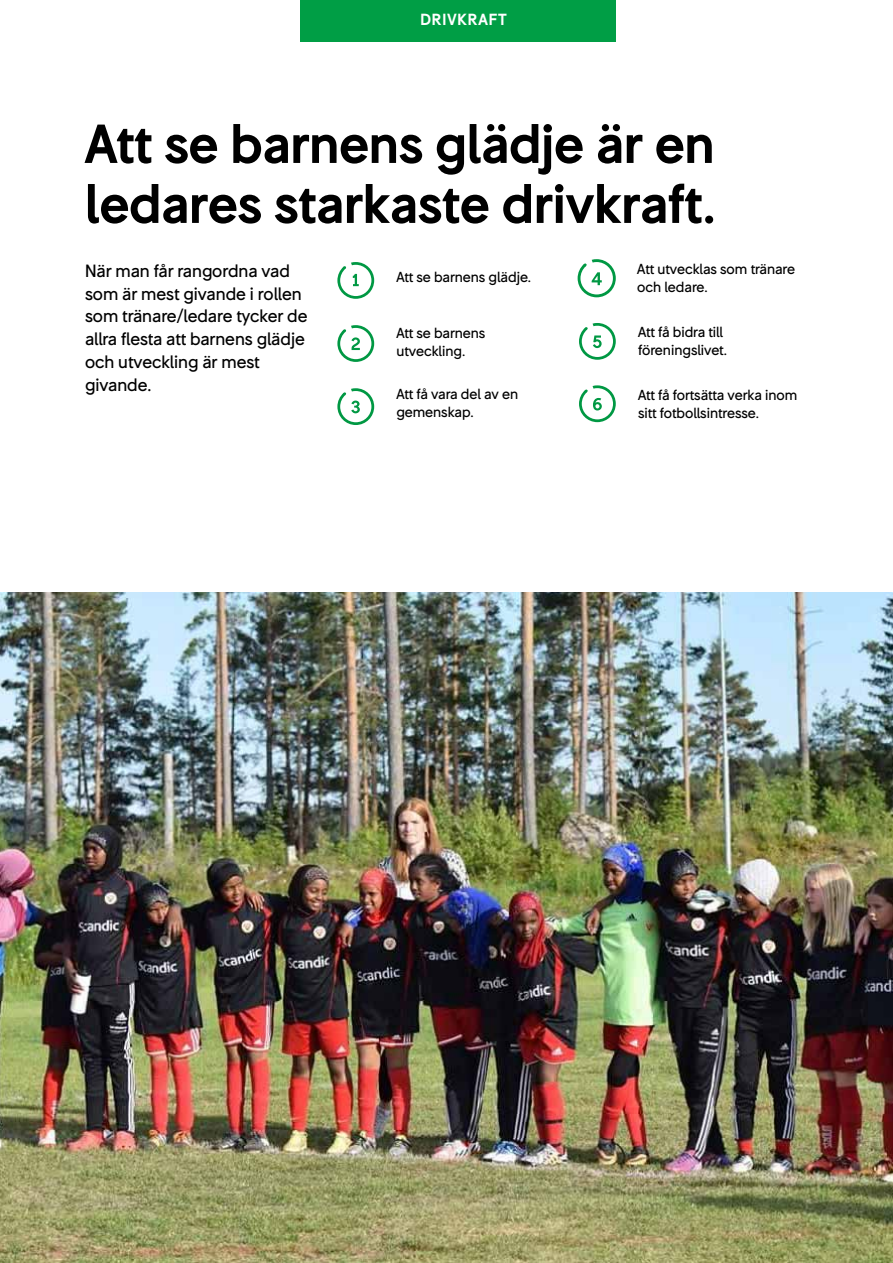
<style>
.page{position:relative;width:893px;height:1263px;background:#fff}
.page>*{position:absolute;margin:0;border:0;box-sizing:border-box;transform-origin:0 0}
.t1{font:700 51px/60px "SJ Sans";color:#000}
.t2{font:500 16.5px/22.8px "SJ Sans";color:#000}
.t3{font:700 15px "SJ Sans";letter-spacing:.06em;color:#fff}
.t4{font:500 13.5px/18px "SJ Sans";color:#000}
</style>
<div class="page">
<svg style="left:337px;top:262px;width:37px;height:37px"></svg>
<svg style="left:337px;top:325px;width:37px;height:37px"></svg>
<svg style="left:337px;top:388px;width:37px;height:37px"></svg>
<svg style="left:578px;top:259px;width:38px;height:38px"></svg>
<svg style="left:579px;top:323px;width:37px;height:37px"></svg>
<svg style="left:579px;top:385px;width:37px;height:37px"></svg>
<div style="left:300px;top:0;width:316px;height:42px;background:#009e45"></div>
<img style="left:0;top:593px;width:893px;height:670px">
<p class="t3" style="left:420px;top:10px;width:88px">DRIVKRAFT</p>
<h1 class="t1" style="left:85px;top:114px;width:632px">Att se barnens glädje är en ledares starkaste drivkraft.</h1>
<p class="t2" style="left:85px;top:259px;width:224px">När man får rangordna vad som är mest givande i rollen som tränare/ledare tycker de allra flesta att barnens glädje och utveckling är mest givande.</p>
<p class="t4" style="left:396px;top:268px;width:136px">Att se barnens glädje.</p>
<p class="t4" style="left:396px;top:324px;width:90px">Att se barnens utveckling.</p>
<p class="t4" style="left:396px;top:385px;width:123px">Att få vara del av en gemenskap.</p>
<p class="t4" style="left:637px;top:260px;width:159px">Att utvecklas som tränare och ledare.</p>
<p class="t4" style="left:638px;top:323px;width:91px">Att få bidra till föreningslivet.</p>
<p class="t4" style="left:638px;top:386px;width:161px">Att få fortsätta verka inom sitt fotbollsintresse.</p>
</div>
